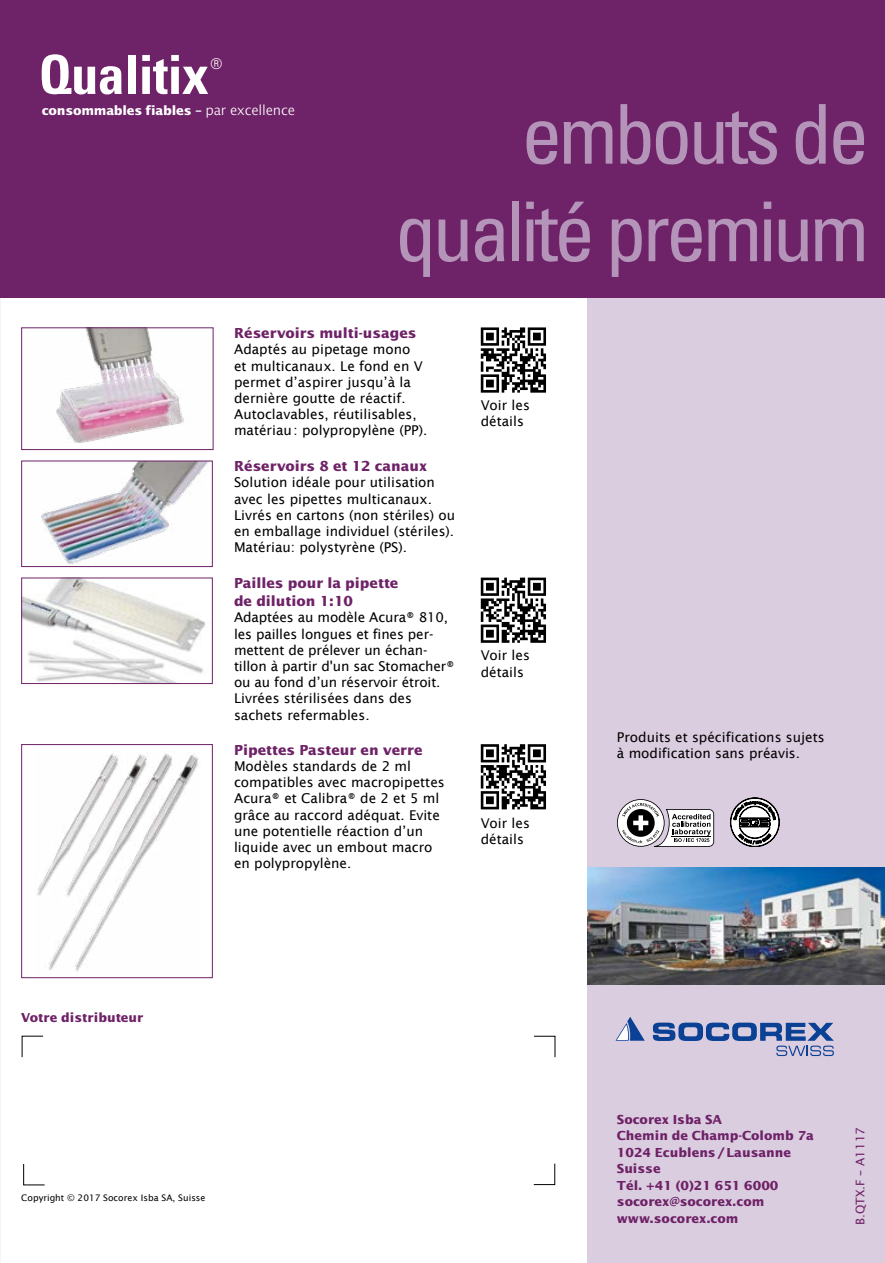
<style>
.page{position:relative;width:885px;height:1263px;background:#fff}
.page>*{position:absolute;margin:0;border:0;box-sizing:border-box;transform-origin:0 0}
.t1{font:condensed 82.5px/97.5px "Univers";letter-spacing:-.05em;color:#b494b8;text-align:right}
.t2{font:700 condensed 54px "Univers";letter-spacing:-.01em;color:#fff}
.t3{font:700 15px/18px "Lucida Sans EFTU";color:#6e2267}
.t4{font:300 condensed 14.85px "Univers";color:#fff}
.t5{font:700 13.65px "Lucida Sans EFTU";letter-spacing:-.015em;color:#fff}
.t6{font:13.5px/16.2px "Lucida Sans";color:#000}
.t7{font:700 13.5px/16.5px "Lucida Sans EFTU";color:#6e2267}
.t8{font:12px "Lucida Sans";color:#6e2267}
.t9{font:9px "Lucida Sans";color:#000}
.s1{font-family:"Lucida Sans 300 Lite BAS";font-weight:400}
</style>
<div class="page">
<div style="left:587px;top:298px;width:297px;height:965px;background:#dbcde0"></div>
<div style="left:0;top:0;width:884px;height:298px;background:#6e2267"></div>
<svg style="left:615px;top:1017px;width:29px;height:24px"></svg>
<svg style="left:652px;top:1022px;width:181px;height:34px"></svg>
<img style="left:587px;top:867px;width:297px;height:117px">
<svg style="left:617px;top:799px;width:97px;height:48px"></svg>
<svg style="left:730px;top:798px;width:49px;height:49px"></svg>
<svg style="left:21px;top:1035px;width:23px;height:23px"></svg>
<svg style="left:534px;top:1036px;width:21px;height:22px"></svg>
<svg style="left:23px;top:1164px;width:22px;height:21px"></svg>
<svg style="left:533px;top:1163px;width:22px;height:22px"></svg>
<img style="left:56px;top:329px;width:128px;height:114px">
<div style="left:21px;top:327px;width:192px;height:123px;border:1px solid #6e2267"></div>
<img style="left:41px;top:463px;width:167px;height:101px">
<div style="left:21px;top:461px;width:192px;height:106px;border:1px solid #6e2267"></div>
<img style="left:23px;top:580px;width:183px;height:102px">
<div style="left:21px;top:578px;width:192px;height:106px;border:1px solid #6e2267"></div>
<img style="left:34px;top:751px;width:165px;height:221px">
<div style="left:21px;top:744px;width:192px;height:234px;border:1px solid #6e2267"></div>
<svg style="left:480px;top:327px;width:66px;height:66px"></svg>
<svg style="left:480px;top:578px;width:66px;height:65px"></svg>
<svg style="left:480px;top:744px;width:66px;height:65px"></svg>
<h2 class="t2" style="left:39px;top:42px;width:172px">Qualitix</h2>
<p class="t4" style="left:211px;top:55px;width:13px">®</p>
<p class="t5" style="left:42px;top:103px;width:255px">consommables fiables – <span class="s1">par excellence</span></p>
<h1 class="t1" style="left:395px;top:84px;width:475px">embouts de qualité premium</h1>
<p class="t7" style="left:21px;top:1009px;width:124px">Votre distributeur</p>
<p class="t3" style="left:234px;top:324px;width:184px">Réservoirs multi-usages</p>
<p class="t6" style="left:234px;top:341px;width:195px">Adaptés au pipetage mono<br>et multicanaux. Le fond en V permet d’aspirer jusqu’à la dernière goutte de réactif.<br>Autoclavables, réutilisables, matériau: polypropylène (PP).</p>
<p class="t3" style="left:234px;top:457px;width:194px">Réservoirs 8 et 12 canaux</p>
<p class="t6" style="left:234px;top:474px;width:223px">Solution idéale pour utilisation avec les pipettes multicanaux.<br>Livrés en cartons (non stériles) ou en emballage individuel (stériles).<br>Matériau: polystyrène (PS).</p>
<p class="t3" style="left:234px;top:574px;width:166px">Pailles pour la pipette de dilution 1:10</p>
<p class="t6" style="left:234px;top:609px;width:222px">Adaptées au modèle Acura® 810, les pailles longues et fines per-- mettent de prélever un échan&shy;tillon à partir d'un sac Stomacher® ou au fond d’un réservoir étroit.<br>Livrées stérilisées dans des sachets refermables.</p>
<p class="t3" style="left:234px;top:741px;width:190px">Pipettes Pasteur en verre</p>
<p class="t6" style="left:234px;top:758px;width:212px">Modèles standards de 2 ml compatibles avec macropipettes<br>Acura® et Calibra® de 2 et 5 ml grâce au raccord adéquat. Evite une potentielle réaction d’un liquide avec un embout macro en polypropylène.</p>
<p class="t6" style="left:480px;top:397px;width:51px">Voir les détails</p>
<p class="t6" style="left:480px;top:647px;width:51px">Voir les détails</p>
<p class="t6" style="left:480px;top:814px;width:51px">Voir les détails</p>
<p class="t9" style="left:21px;top:1193px;width:186px">Copyright © 2017 Socorex Isba SA, Suisse</p>
<p class="t6" style="left:617px;top:729px;width:209px">Produits et spécifications sujets à modification sans préavis.</p>
<p class="t7" style="left:617px;top:1111px;width:198px">Socorex Isba SA<br>Chemin de Champ-Colomb 7a<br>1024 Ecublens/Lausanne<br>Suisse<br>Tél. +41 (0)21 651 6000 socorex@socorex.com www.socorex.com</p>
<p class="t8" style="left:853px;top:1225px;width:99px;rotate:-90deg">B.QTX.F – A1117</p>
</div>
